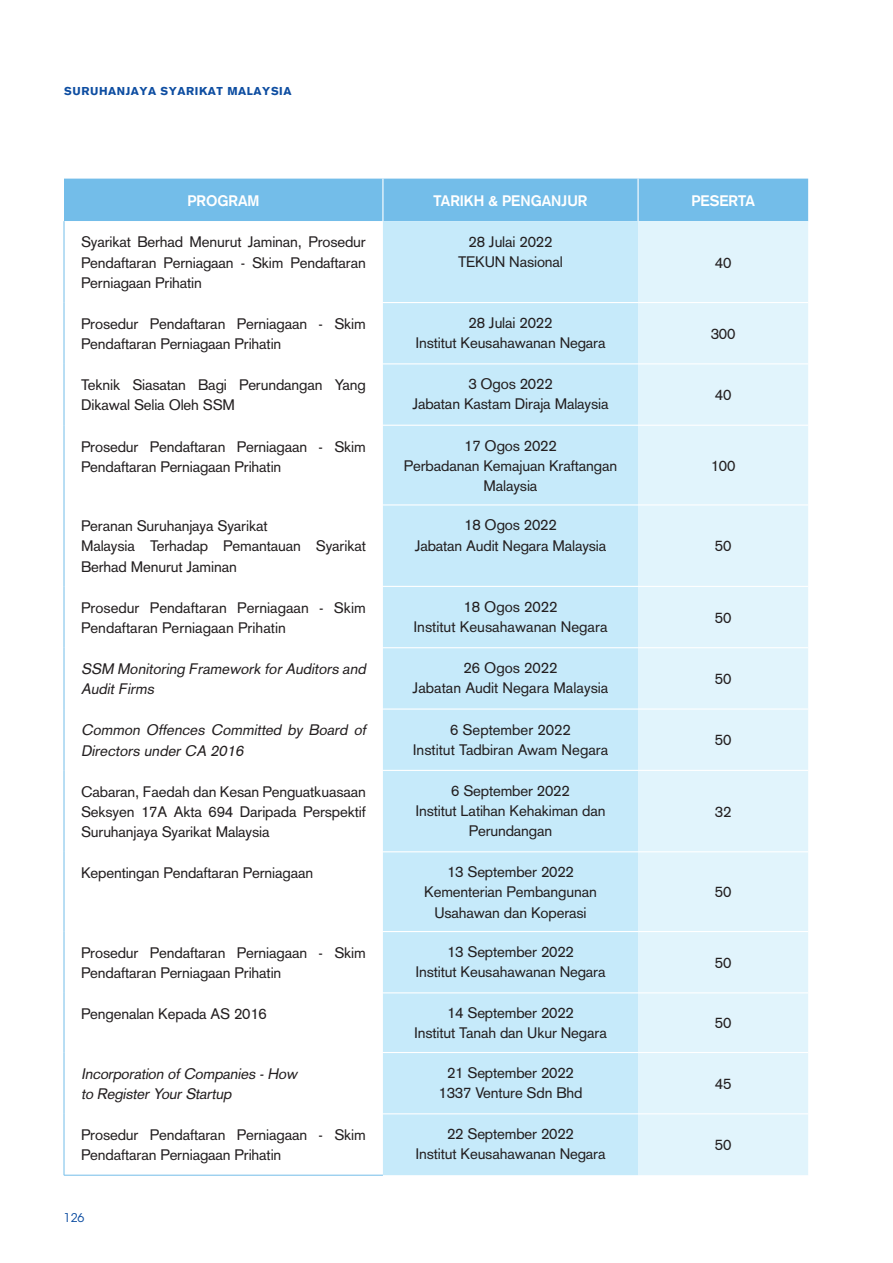
<style>
.page{position:relative;width:893px;height:1263px;background:#fff}
.page>*{position:absolute;margin:0;border:0;box-sizing:border-box;transform-origin:0 0}
.t1{font:15px/20.1px "Akzidenz Grotesk";letter-spacing:-.01em;color:#231f20;text-align:center}
.t2{font:italic 15px/20.1px "Akzidenz Grotesk";color:#231f20}
.t3{font:700 15px "Akzidenz Grotesk";color:#fff}
.t4{font:12px "ITC Avant Garde Std";color:#0d4da1}
.t5{font:900 11.25px "Akzidenz Grotesk";letter-spacing:.05em;color:#0d4da1}
</style>
<div class="page">
<div style="left:64px;top:179px;width:744px;height:42px;background:#73bde9"></div>
<div style="left:383px;top:221px;width:255px;height:954px;background:#c6eafa"></div>
<div style="left:638px;top:221px;width:170px;height:954px;background:#e1f4fc"></div>
<hr style="left:382px;top:179px;width:1px;height:42px;background:#fff">
<hr style="left:637px;top:179px;width:2px;height:42px;background:#fff">
<hr style="left:383px;top:302px;width:255px;height:1px;background:#fff">
<hr style="left:638px;top:302px;width:170px;height:1px;background:#fff">
<hr style="left:383px;top:363px;width:255px;height:1px;background:#fff">
<hr style="left:638px;top:363px;width:170px;height:1px;background:#fff">
<hr style="left:383px;top:425px;width:255px;height:1px;background:#fff">
<hr style="left:638px;top:425px;width:170px;height:1px;background:#fff">
<hr style="left:383px;top:504px;width:255px;height:1px;background:#fff">
<hr style="left:638px;top:504px;width:170px;height:1px;background:#fff">
<hr style="left:383px;top:586px;width:255px;height:1px;background:#fff">
<hr style="left:638px;top:586px;width:170px;height:1px;background:#fff">
<hr style="left:383px;top:647px;width:255px;height:1px;background:#fff">
<hr style="left:638px;top:647px;width:170px;height:1px;background:#fff">
<hr style="left:383px;top:708px;width:255px;height:2px;background:#fff">
<hr style="left:638px;top:708px;width:170px;height:2px;background:#fff">
<hr style="left:383px;top:770px;width:255px;height:1px;background:#fff">
<hr style="left:638px;top:770px;width:170px;height:1px;background:#fff">
<hr style="left:383px;top:851px;width:255px;height:1px;background:#fff">
<hr style="left:638px;top:851px;width:170px;height:1px;background:#fff">
<hr style="left:383px;top:931px;width:255px;height:1px;background:#fff">
<hr style="left:638px;top:931px;width:170px;height:1px;background:#fff">
<hr style="left:383px;top:992px;width:255px;height:1px;background:#fff">
<hr style="left:638px;top:992px;width:170px;height:1px;background:#fff">
<hr style="left:383px;top:1052px;width:255px;height:1px;background:#fff">
<hr style="left:638px;top:1052px;width:170px;height:1px;background:#fff">
<hr style="left:383px;top:1113px;width:255px;height:1px;background:#fff">
<hr style="left:638px;top:1113px;width:170px;height:1px;background:#fff">
<hr style="left:64px;top:221px;width:1px;height:82px;background:#73bde9">
<hr style="left:64px;top:303px;width:1px;height:61px;background:#73bde9">
<hr style="left:64px;top:364px;width:1px;height:61px;background:#73bde9">
<hr style="left:64px;top:425px;width:1px;height:80px;background:#73bde9">
<hr style="left:64px;top:505px;width:1px;height:81px;background:#73bde9">
<hr style="left:64px;top:586px;width:1px;height:62px;background:#73bde9">
<hr style="left:64px;top:648px;width:1px;height:61px;background:#73bde9">
<hr style="left:64px;top:709px;width:1px;height:61px;background:#73bde9">
<hr style="left:64px;top:770px;width:1px;height:82px;background:#73bde9">
<hr style="left:64px;top:852px;width:1px;height:79px;background:#73bde9">
<hr style="left:64px;top:931px;width:1px;height:62px;background:#73bde9">
<hr style="left:64px;top:993px;width:1px;height:59px;background:#73bde9">
<hr style="left:64px;top:1052px;width:1px;height:62px;background:#73bde9">
<hr style="left:64px;top:1114px;width:1px;height:61px;background:#73bde9">
<hr style="left:64px;top:1175px;width:319px;height:1px;background:#73bde9">
<p class="t5" style="left:64px;top:84px;width:229px">SURUHANJAYA SYARIKAT MALAYSIA</p>
<p class="t3" style="left:187px;top:195px;width:73px">PROGRAM</p>
<p class="t3" style="left:434px;top:195px;width:155px">TARIKH &amp; PENGANJUR</p>
<p class="t3" style="left:691px;top:195px;width:65px">PESERTA</p>
<p class="t1" style="left:81px;top:234px;width:286px;text-align:justify">Syarikat Berhad Menurut Jaminan, Prosedur Pendaftaran Perniagaan - Skim Pendaftaran Perniagaan Prihatin</p>
<p class="t1" style="left:458px;top:233px;width:106px">28 Julai 2022<br>TEKUN Nasional</p>
<p class="t1" style="left:715px;top:254px;width:18px">40</p>
<p class="t1" style="left:81px;top:315px;width:286px;text-align:left">Prosedur Pendaftaran Perniagaan - Skim<br>Pendaftaran Perniagaan Prihatin</p>
<p class="t1" style="left:415px;top:314px;width:192px">28 Julai 2022<br>Institut Keusahawanan Negara</p>
<p class="t1" style="left:711px;top:325px;width:26px">300</p>
<p class="t1" style="left:81px;top:376px;width:286px;text-align:left">Teknik Siasatan Bagi Perundangan Yang<br>Dikawal Selia Oleh SSM</p>
<p class="t1" style="left:412px;top:376px;width:198px">3 Ogos 2022<br>Jabatan Kastam Diraja Malaysia</p>
<p class="t1" style="left:715px;top:386px;width:18px">40</p>
<p class="t1" style="left:81px;top:438px;width:286px;text-align:left">Prosedur Pendaftaran Perniagaan - Skim<br>Pendaftaran Perniagaan Prihatin</p>
<p class="t1" style="left:404px;top:437px;width:215px">17 Ogos 2022<br>Perbadanan Kemajuan Kraftangan<br>Malaysia</p>
<p class="t1" style="left:711px;top:457px;width:26px">100</p>
<p class="t1" style="left:81px;top:517px;width:286px;text-align:left">Peranan Suruhanjaya Syarikat<br>Malaysia Terhadap Pemantauan Syarikat<br>Berhad Menurut Jaminan</p>
<p class="t1" style="left:415px;top:517px;width:193px">18 Ogos 2022<br>Jabatan Audit Negara Malaysia</p>
<p class="t1" style="left:715px;top:538px;width:18px">50</p>
<p class="t1" style="left:81px;top:599px;width:286px;text-align:left">Prosedur Pendaftaran Perniagaan - Skim<br>Pendaftaran Perniagaan Prihatin</p>
<p class="t1" style="left:413px;top:598px;width:196px">18 Ogos 2022<br>Institut Keusahawanan Negara</p>
<p class="t1" style="left:715px;top:609px;width:18px">50</p>
<p class="t2" style="left:81px;top:660px;width:289px">SSM Monitoring Framework for Auditors and<br>Audit Firms</p>
<p class="t1" style="left:413px;top:659px;width:197px">26 Ogos 2022<br>Jabatan Audit Negara Malaysia</p>
<p class="t1" style="left:715px;top:670px;width:18px">50</p>
<p class="t2" style="left:81px;top:722px;width:289px">Common Offences Committed by Board of<br>Directors under CA 2016</p>
<p class="t1" style="left:413px;top:721px;width:197px">6 September 2022<br>Institut Tadbiran Awam Negara</p>
<p class="t1" style="left:715px;top:732px;width:18px">50</p>
<p class="t1" style="left:81px;top:783px;width:286px;text-align:justify">Cabaran, Faedah dan Kesan Penguatkuasaan Seksyen 17A Akta 694 Daripada Perspektif Suruhanjaya Syarikat Malaysia</p>
<p class="t1" style="left:415px;top:782px;width:192px">6 September 2022<br>Institut Latihan Kehakiman dan<br>Perundangan</p>
<p class="t1" style="left:715px;top:803px;width:18px">32</p>
<p class="t1" style="left:81px;top:864px;width:234px">Kepentingan Pendaftaran Perniagaan</p>
<p class="t1" style="left:424px;top:863px;width:174px">13 September 2022<br>Kementerian Pembangunan<br>Usahawan dan Koperasi</p>
<p class="t1" style="left:715px;top:884px;width:18px">50</p>
<p class="t1" style="left:81px;top:944px;width:286px;text-align:left">Prosedur Pendaftaran Perniagaan - Skim<br>Pendaftaran Perniagaan Prihatin</p>
<p class="t1" style="left:415px;top:943px;width:192px">13 September 2022<br>Institut Keusahawanan Negara</p>
<p class="t1" style="left:715px;top:954px;width:18px">50</p>
<p class="t1" style="left:81px;top:1005px;width:187px">Pengenalan Kepada AS 2016</p>
<p class="t1" style="left:414px;top:1005px;width:194px">14 September 2022<br>Institut Tanah dan Ukur Negara</p>
<p class="t1" style="left:715px;top:1015px;width:18px">50</p>
<p class="t2" style="left:81px;top:1065px;width:220px">Incorporation of Companies - How to Register Your Startup</p>
<p class="t1" style="left:439px;top:1064px;width:145px">21 September 2022<br>1337 Venture Sdn Bhd</p>
<p class="t1" style="left:715px;top:1075px;width:18px">45</p>
<p class="t1" style="left:81px;top:1126px;width:286px;text-align:left">Prosedur Pendaftaran Perniagaan - Skim<br>Pendaftaran Perniagaan Prihatin</p>
<p class="t1" style="left:415px;top:1125px;width:192px">22 September 2022<br>Institut Keusahawanan Negara</p>
<p class="t1" style="left:715px;top:1136px;width:18px">50</p>
<p class="t4" style="left:64px;top:1211px;width:22px">126</p>
</div>
